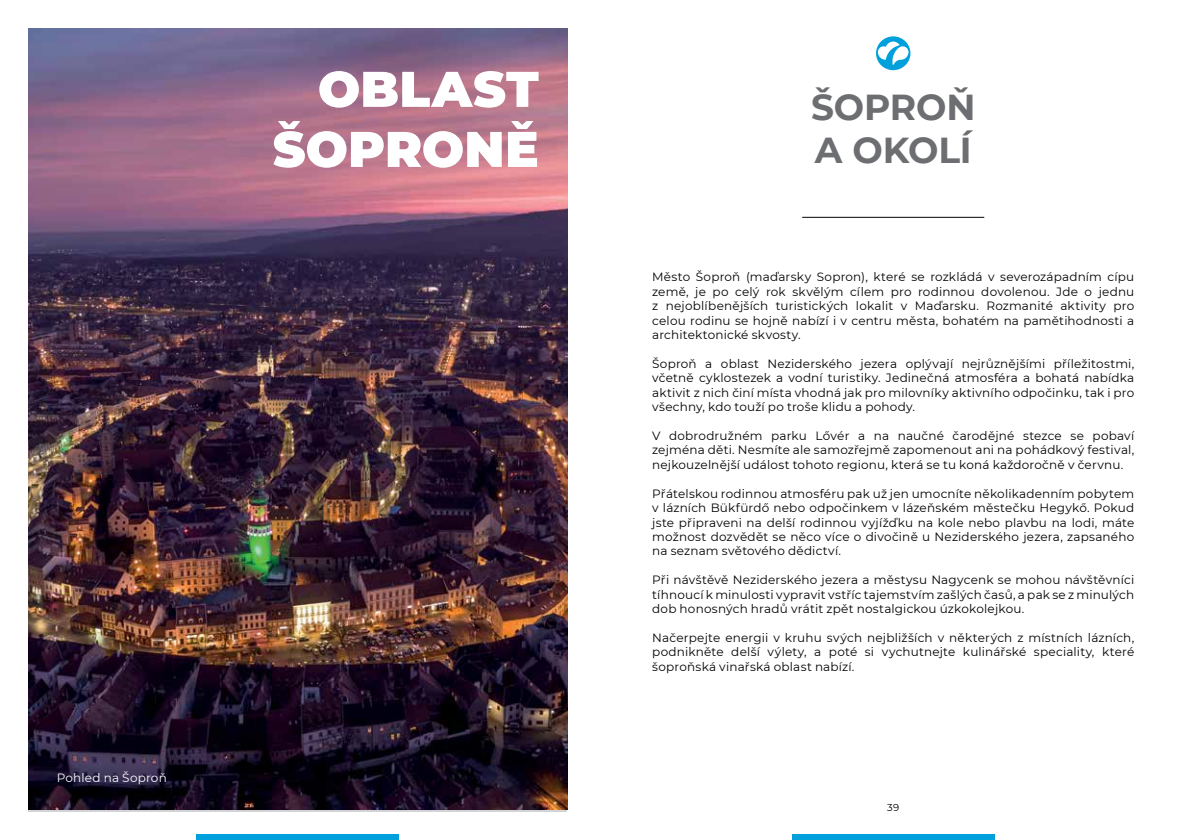
<style>
.page{position:relative;width:1191px;height:840px;background:#fff}
.page>*{position:absolute;margin:0;border:0;box-sizing:border-box;transform-origin:0 0}
.t1{font:900 50px/60px "Montserrat";color:#fff;text-align:right}
.t2{font:700 36px/43.2px "Montserrat";letter-spacing:-.005em;color:#6d6e71}
.t3{font:12px/14.4px "Montserrat";letter-spacing:.015em;color:#000;text-align:justify}
.t4{font:12px "Montserrat";letter-spacing:.02em;color:#fff}
.t5{font:10px "Montserrat";color:#000}
</style>
<div class="page">
<div style="left:792px;top:833px;width:202px;height:6px;background:#00a0dc"></div>
<div style="left:197px;top:833px;width:202px;height:6px;background:#00a0dc"></div>
<hr style="left:802px;top:217px;width:182px;height:1px;background:#000">
<svg style="left:876px;top:36px;width:34px;height:34px"></svg>
<svg style="left:878px;top:42px;width:30px;height:23px"></svg>
<img style="left:28px;top:28px;width:539px;height:781px">
<h1 class="t1" style="left:273px;top:56px;width:267px">OBLAST<br>ŠOPRONĚ</h1>
<p class="t4" style="left:57px;top:768px;width:112px">Pohled na Šoproň</p>
<h2 class="t2" style="left:811px;top:84px;width:166px">ŠOPROŇ<br>A OKOLÍ</h2>
<p class="t3" style="left:652px;top:269px;width:483px">Město Šoproň (maďarsky Sopron), které se rozkládá v severozápadním cípu země, je po celý rok skvělým cílem pro rodinnou dovolenou. Jde o jednu z nejoblíbenějších turistických lokalit v Maďarsku. Rozmanité aktivity pro celou rodinu se hojně nabízí i v centru města, bohatém na pamětihodnosti a architektonické skvosty.</p>
<p class="t3" style="left:652px;top:356px;width:483px">Šoproň a oblast Neziderského jezera oplývají nejrůznějšími příležitostmi, včetně cyklostezek a vodní turistiky. Jedinečná atmosféra a bohatá nabídka aktivit z nich činí místa vhodná jak pro milovníky aktivního odpočinku, tak i pro všechny, kdo touží po troše klidu a pohody.</p>
<p class="t3" style="left:652px;top:428px;width:483px">V dobrodružném parku Lővér a na naučné čarodějné stezce se pobaví zejména děti. Nesmíte ale samozřejmě zapomenout ani na pohádkový festival, nejkouzelnější událost tohoto regionu, která se tu koná každoročně v červnu.</p>
<p class="t3" style="left:652px;top:485px;width:483px">Přátelskou rodinnou atmosféru pak už jen umocníte několikadenním pobytem v lázních Bükfürdő nebo odpočinkem v lázeňském městečku Hegykő. Pokud jste připraveni na delší rodinnou vyjížďku na kole nebo plavbu na lodi, máte možnost dozvědět se něco více o divočině u Neziderského jezera, zapsaného na seznam světového dědictví.</p>
<p class="t3" style="left:652px;top:572px;width:483px">Při návštěvě Neziderského jezera a městysu Nagycenk se mohou návštěvníci tíhnoucí k minulosti vypravit vstříc tajemstvím zašlých časů, a pak se z minulých dob honosných hradů vrátit zpět nostalgickou úzkokolejkou.</p>
<p class="t3" style="left:652px;top:629px;width:483px">Načerpejte energii v kruhu svých nejbližších v některých z místních lázních, podnikněte delší výlety, a poté si vychutnejte kulinářské speciality, které šoproňská vinařská oblast nabízí.</p>
<p class="t5" style="left:887px;top:800px;width:13px">39</p>
</div>
